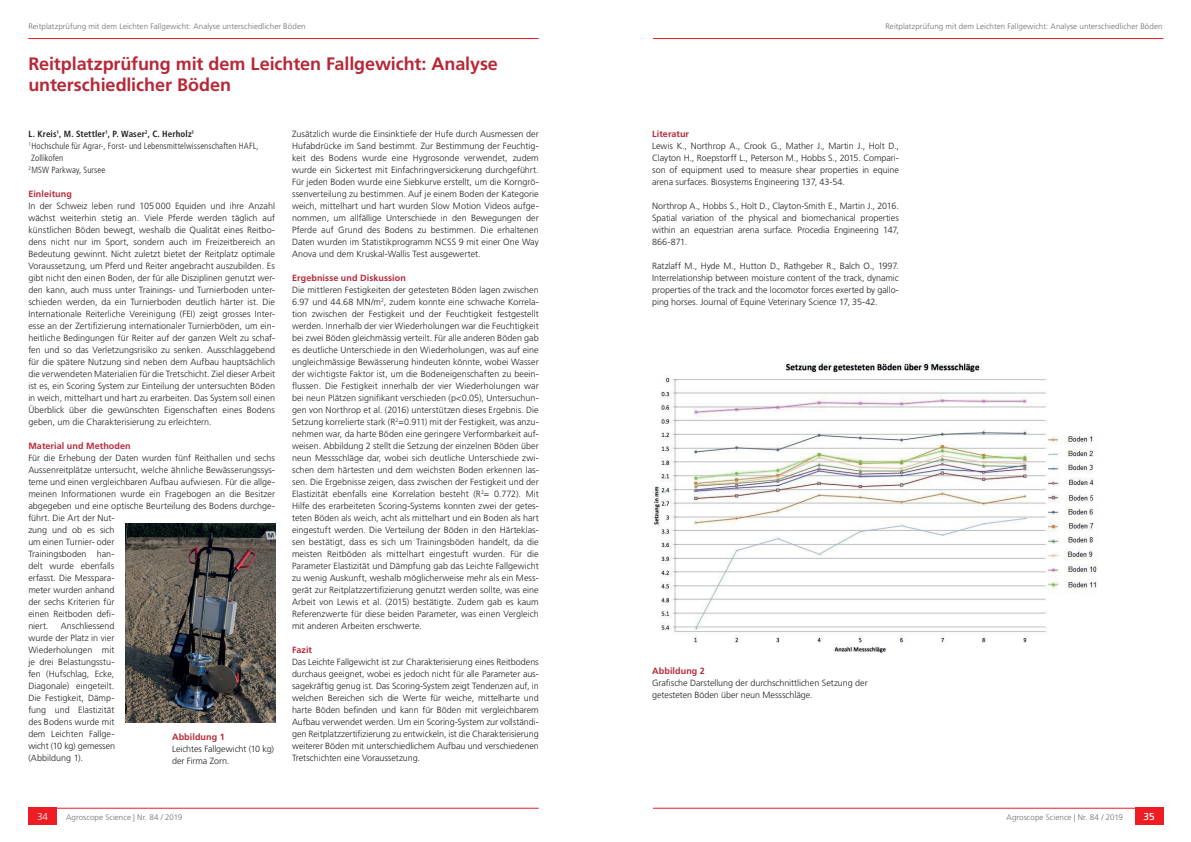
<style>
.page{position:relative;width:1191px;height:842px;background:#fff}
.page>*{position:absolute;margin:0;border:0;box-sizing:border-box;transform-origin:0 0}
.t1{font:700 18px/21px "Frutiger LT";letter-spacing:-.005em;color:#b72837}
.t2{font:300 10px "Frutiger LT";color:#fff}
.t3{font:300 9px/12px "Frutiger LT";color:#231f20;text-align:justify}
.t4{font:300 condensed 9px "Frutiger LT";letter-spacing:.005em;color:#231f20}
.t5{font:700 9px "Frutiger LT";letter-spacing:.01em;color:#b72837}
.t6{font:700 condensed 9px "Frutiger LT";letter-spacing:.015em;color:#231f20}
.t7{font:300 8px "Frutiger LT";letter-spacing:.005em;color:#6c6d70}
</style>
<div class="page">
<hr style="left:28px;top:808px;width:511px;height:1px;background:#ee1d23">
<div style="left:28px;top:808px;width:29px;height:17px;background:#ee1d23"></div>
<hr style="left:653px;top:808px;width:510px;height:1px;background:#ee1d23">
<div style="left:1135px;top:808px;width:28px;height:17px;background:#ee1d23"></div>
<hr style="left:28px;top:38px;width:511px;height:1px;background:#ee1d23">
<hr style="left:653px;top:38px;width:510px;height:1px;background:#ee1d23">
<img style="left:126px;top:524px;width:149px;height:199px">
<img style="left:652px;top:363px;width:445px;height:290px">
<p class="t7" style="left:28px;top:22px;width:279px">Reitplatzprüfung mit dem Leichten Fallgewicht: Analyse unterschiedlicher Böden</p>
<p class="t7" style="left:885px;top:22px;width:279px">Reitplatzprüfung mit dem Leichten Fallgewicht: Analyse unterschiedlicher Böden</p>
<h1 class="t1" style="left:28px;top:54px;width:471px">Reitplatzprüfung mit dem Leichten Fallgewicht: Analyse unterschiedlicher Böden</h1>
<p class="t6" style="left:28px;top:129px;width:167px">L. Kreis<sup>1</sup>, M. Stettler<sup>1</sup>, P. Waser<sup>2</sup>, C. Herholz<sup>1</sup></p>
<p class="t4" style="left:28px;top:141px;width:232px"><sup>1</sup>Hochschule für Agrar-, Forst- und Lebensmittelwissenschaften HAFL,</p>
<p class="t4" style="left:31px;top:153px;width:34px">Zollikofen</p>
<p class="t4" style="left:28px;top:165px;width:78px"><sup>2</sup>MSW Parkway, Sursee</p>
<p class="t5" style="left:28px;top:189px;width:45px">Einleitung</p>
<p class="t3" style="left:28px;top:200px;width:248px">In der Schweiz leben rund 105000 Equiden und ihre Anzahl wächst weiterhin stetig an. Viele Pferde werden täglich auf künstlichen Böden bewegt, weshalb die Qualität eines Reitbo&shy;dens nicht nur im Sport, sondern auch im Freizeitbereich an Bedeutung gewinnt. Nicht zuletzt bietet der Reitplatz optimale Voraussetzung, um Pferd und Reiter angebracht auszubilden. Es gibt nicht den einen Boden, der für alle Disziplinen genutzt wer&shy;den kann, auch muss unter Trainings- und Turnierboden unter&shy;schieden werden, da ein Turnierboden deutlich härter ist. Die Internationale Reiterliche Vereinigung (FEI) zeigt grosses Inter&shy;esse an der Zertifizierung internationaler Turnierböden, um ein&shy;heitliche Bedingungen für Reiter auf der ganzen Welt zu schaf&shy;fen und so das Verletzungsrisiko zu senken. Ausschlaggebend für die spätere Nutzung sind neben dem Aufbau hauptsächlich die verwendeten Materialien für die Tretschicht. Ziel dieser Arbeit ist es, ein Scoring System zur Einteilung der untersuchten Böden in weich, mittelhart und hart zu erarbeiten. Das System soll einen Überblick über die gewünschten Eigenschaften eines Bodens geben, um die Charakterisierung zu erleichtern.</p>
<p class="t5" style="left:28px;top:441px;width:104px">Material und Methoden</p>
<p class="t3" style="left:28px;top:452px;width:248px;text-align:left">Für die Erhebung der Daten wurden fünf Reithallen und sechs Aussenreitplätze untersucht, welche ähnliche Bewässerungssys&shy;teme und einen vergleichbaren Aufbau aufwiesen. Für die allge&shy;meinen Informationen wurde ein Fragebogen an die Besitzer abgegeben und eine optische Beurteilung des Bodens durchge&shy;führt. Die Art der Nut-<br>zung und ob es sich<br>um einen Turnier- oder<br>Trainingsboden han-<br>delt wurde ebenfalls<br>erfasst. Die Messpara-<br>meter wurden anhand<br>der sechs Kriterien für<br>einen Reitboden defi-<br>niert.</p>
<p class="t3" style="left:292px;top:128px;width:248px">Zusätzlich wurde die Einsinktiefe der Hufe durch Ausmessen der Hufabdrücke im Sand bestimmt. Zur Bestimmung der Feuchtig&shy;keit des Bodens wurde eine Hygrosonde verwendet, zudem wurde ein Sickertest mit Einfachringversickerung durchgeführt.<br>Für jeden Boden wurde eine Siebkurve erstellt, um die Korngrö&shy;ssenverteilung zu bestimmen. Auf je einem Boden der Kategorie weich, mittelhart und hart wurden Slow Motion Videos aufge&shy;nommen, um allfällige Unterschiede in den Bewegungen der Pferde auf Grund des Bodens zu bestimmen. Die erhaltenen Daten wurden im Statistikprogramm NCSS 9 mit einer One Way Anova und dem Kruskal-Wallis Test ausgewertet.</p>
<p class="t5" style="left:292px;top:273px;width:115px">Ergebnisse und Diskussion</p>
<p class="t3" style="left:292px;top:284px;width:248px">Die mittleren Festigkeiten der getesteten Böden lagen zwischen 6.97 und 44.68 MN/m<sup>2</sup>, zudem konnte eine schwache Korrela&shy;tion zwischen der Festigkeit und der Feuchtigkeit festgestellt werden. Innerhalb der vier Wiederholungen war die Feuchtigkeit bei zwei Böden gleichmässig verteilt. Für alle anderen Böden gab es deutliche Unterschiede in den Wiederholungen, was auf eine ungleichmässige Bewässerung hindeuten könnte, wobei Wasser der wichtigste Faktor ist, um die Bodeneigenschaften zu beein&shy;flussen. Die Festigkeit innerhalb der vier Wiederholungen war bei neun Plätzen signifikant verschieden (p&lt;0.05), Untersuchun&shy;gen von Northrop et al. (2016) unterstützen dieses Ergebnis. Die Setzung korrelierte stark (R<sup>2</sup>=0.911) mit der Festigkeit, was anzu&shy;nehmen war, da harte Böden eine geringere Verformbarkeit auf&shy;weisen. Abbildung 2 stellt die Setzung der einzelnen Böden über neun Messschläge dar, wobei sich deutliche Unterschiede zwi&shy;schen dem härtesten und dem weichsten Boden erkennen las&shy;sen. Die Ergebnisse zeigen, dass zwischen der Festigkeit und der Elastizität ebenfalls eine Korrelation besteht (R<sup>2</sup>= 0.772). Mit Hilfe des erarbeiteten Scoring-Systems konnten zwei der getes&shy;teten Böden als weich, acht als mittelhart und ein Boden als hart eingestuft werden. Die Verteilung der Böden in den Härteklas&shy;sen bestätigt, dass es sich um Trainingsböden handelt, da die meisten Reitböden als mittelhart eingestuft wurden. Für die Parameter Elastizität und Dämpfung gab das Leichte Fallgewicht zu wenig Auskunft, weshalb möglicherweise mehr als ein Mess&shy;gerät zur Reitplatzzertifizierung genutzt werden sollte, was eine Arbeit von Lewis et al. (2015) bestätigte. Zudem gab es kaum Referenzwerte für diese beiden Parameter, was einen Vergleich mit anderen Arbeiten erschwerte.</p>
<p class="t5" style="left:292px;top:645px;width:22px">Fazit</p>
<p class="t3" style="left:292px;top:656px;width:248px">Das Leichte Fallgewicht ist zur Charakterisierung eines Reitbodens durchaus geeignet, wobei es jedoch nicht für alle Parameter aus&shy;sagekräftig genug ist. Das Scoring-System zeigt Tendenzen auf, in welchen Bereichen sich die Werte für weiche, mittelharte und harte Böden befinden und kann für Böden mit vergleichbarem Aufbau verwendet werden. Um ein Scoring-System zur vollständi&shy;gen Reitplatzzertifizierung zu entwickeln, ist die Charakterisierung weiterer Böden mit unterschiedlichem Aufbau und verschiedenen Tretschichten eine Voraussetzung.</p>
<p class="t5" style="left:652px;top:129px;width:38px">Literatur</p>
<p class="t3" style="left:652px;top:140px;width:248px">Lewis K., Northrop A., Crook G., Mather J., Martin J., Holt D., Clayton H., Roepstorff L., Peterson M., Hobbs S., 2015. Compari&shy;son of equipment used to measure shear properties in equine arena surfaces. Biosystems Engineering 137, 43-54.</p>
<p class="t3" style="left:652px;top:200px;width:248px">Northrop A., Hobbs S., Holt D., Clayton-Smith E., Martin J., 2016.<br>Spatial variation of the physical and biomechanical properties within an equestrian arena surface. Procedia Engineering 147, 866-871.</p>
<p class="t3" style="left:652px;top:260px;width:248px">Ratzlaff M., Hyde M., Hutton D., Rathgeber R., Balch O., 1997.<br>Interrelationship between moisture content of the track, dynamic properties of the track and the locomotor forces exerted by gallo&shy;ping horses. Journal of Equine Veterinary Science 17, 35-42.</p>
<p class="t3" style="left:28px;top:620px;width:88px;text-indent:33px">Anschliessend wurde der Platz in vier Wiederholungen mit je drei Belastungsstu&shy;fen (Hufschlag, Ecke, Diagonale) eingeteilt.<br>Die Festigkeit, Dämp&shy;fung und Elastizität des Bodens wurde mit dem Leichten Fallge&shy;wicht (10 kg) gemessen (Abbildung 1).</p>
<p class="t5" style="left:652px;top:666px;width:54px">Abbildung 2</p>
<p class="t3" style="left:652px;top:677px;width:217px">Grafische Darstellung der durchschnittlichen Setzung der getesteten Böden über neun Messschläge.</p>
<p class="t5" style="left:172px;top:732px;width:54px">Abbildung 1</p>
<p class="t3" style="left:172px;top:743px;width:104px">Leichtes Fallgewicht (10 kg) der Firma Zorn.</p>
<p class="t2" style="left:37px;top:811px;width:13px">34</p>
<p class="t7" style="left:66px;top:813px;width:118px">Agroscope Science | Nr. 84 / 2019</p>
<p class="t7" style="left:1006px;top:813px;width:118px">Agroscope Science | Nr. 84 / 2019</p>
<p class="t2" style="left:1143px;top:811px;width:13px">35</p>
</div>
